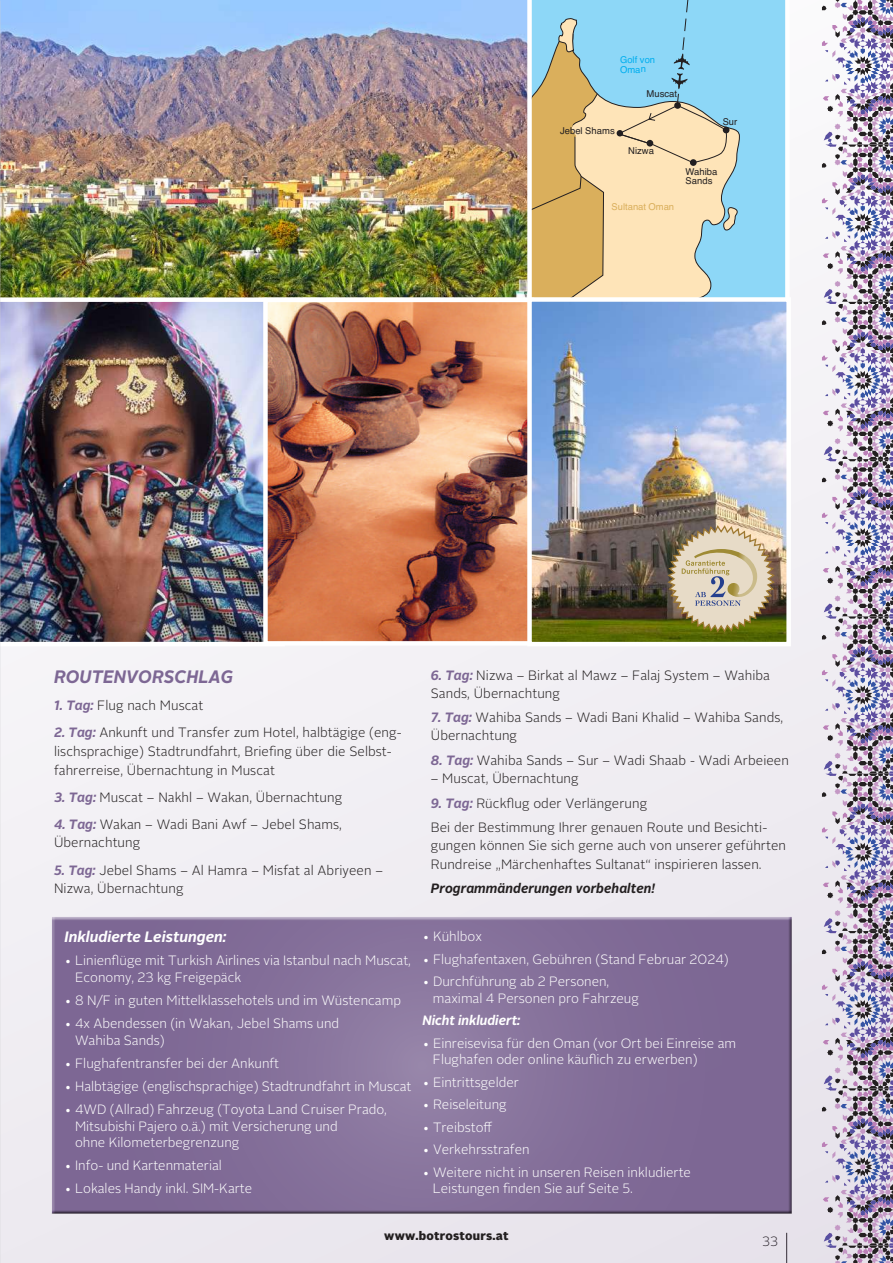
<style>
.page{position:relative;width:893px;height:1263px;background:#f1eff4}
.page>*{position:absolute;margin:0;border:0;box-sizing:border-box;transform-origin:0 0}
.t1{font:italic 700 18px "Alright Sans";letter-spacing:.005em;color:#7d6794;scale:.95 1}
.t2{font:italic 700 15px "Alright Sans";color:#fff}
.t3{font:300 13.5px/16.6px "Alright Sans";color:#fff}
.t4{font:300 13.5px/18.6px "Alright Sans";letter-spacing:.005em;color:#231f20}
.t5{font:italic 700 13.5px "Alright Sans";letter-spacing:.005em;color:#231f20;scale:.95 1}
.t6{font:italic 700 13.5px "Alright Sans";color:#fff;scale:.95 1}
.t7{font:300 13.5px "Alright Sans";letter-spacing:.005em;color:#231f20;scale:.95 1}
.t8{font:900 12px "Alright Sans";letter-spacing:.02em;color:#231f20}
.t9{font:9.45px/9.4px "Helvetica";color:#231f20}
.t10{font:9.45px "Helvetica";letter-spacing:-.005em;color:#daaf5c}
.t11{font:9.45px/9.4px "Helvetica";color:#00aeef}
.s1{font-weight:700;font-style:italic;color:#7d6794}
</style>
<div class="page">
<img style="left:1px;top:302px;width:262px;height:344px">
<img style="left:1px;top:0;width:526px;height:302px">
<svg style="left:527px;top:0;width:90px;height:297px"></svg>
<img style="left:268px;top:303px;width:259px;height:338px">
<div style="left:263px;top:298px;width:271px;height:348px;border:4px solid #fff"></div>
<img style="left:532px;top:302px;width:85px;height:339px">
<div style="left:527px;top:297px;width:264px;height:349px;border:4px solid #fff"></div>
<div style="left:49px;top:916px;width:744px;height:298px;background:#231f20;opacity:.75"></div>
<img style="left:0;top:0;width:1px;height:1263px">
<svg style="left:617px;top:0;width:276px;height:1263px"></svg>
<p class="t11" style="left:620px;top:55px;width:37px">Golf von<br>Oman</p>
<p class="t9" style="left:647px;top:89px;width:32px">Muscat</p>
<p class="t9" style="left:560px;top:126px;width:56px">Jebel Shams</p>
<p class="t9" style="left:628px;top:146px;width:27px">Nizwa</p>
<p class="t10" style="left:612px;top:200px;width:64px">Sultanat Oman</p>
<p class="t9" style="left:723px;top:117px;width:16px">Sur</p>
<p class="t9" style="left:686px;top:167px;width:33px">Wahiba<br>Sands</p>
<h1 class="t1" style="left:54px;top:664px;width:190px">ROUTENVORSCHLAG</h1>
<p class="t4" style="left:54px;top:696px;width:151px"><span class="s1">1. Tag:</span> Flug nach Muscat</p>
<p class="t4" style="left:54px;top:723px;width:349px"><span class="s1">2. Tag:</span> Ankunft und Transfer zum Hotel, halbtägige (eng&shy;lischsprachige) Stadtrundfahrt, Briefing über die Selbst&shy;fahrerreise, Übernachtung in Muscat</p>
<p class="t4" style="left:54px;top:788px;width:290px"><span class="s1">3. Tag:</span> Muscat – Nakhl – Wakan, Übernachtung</p>
<p class="t4" style="left:54px;top:815px;width:290px"><span class="s1">4. Tag:</span> Wakan – Wadi Bani Awf – Jebel Shams,<br>Übernachtung</p>
<p class="t4" style="left:54px;top:861px;width:330px"><span class="s1">5. Tag:</span> Jebel Shams – Al Hamra – Misfat al Abriyeen –<br>Nizwa, Übernachtung</p>
<p class="t4" style="left:431px;top:666px;width:341px;line-height:18.1px"><span class="s1">6. Tag:</span> Nizwa – Birkat al Mawz – Falaj System – Wahiba<br>Sands, Übernachtung</p>
<p class="t4" style="left:431px;top:709px;width:354px;line-height:18.1px"><span class="s1">7. Tag:</span> Wahiba Sands – Wadi Bani Khalid – Wahiba Sands,<br>Übernachtung</p>
<p class="t4" style="left:431px;top:751px;width:359px"><span class="s1">8. Tag:</span> Wahiba Sands – Sur – Wadi Shaab - Wadi Arbeieen</p>
<p class="t4" style="left:431px;top:769px;width:149px">– Muscat, Übernachtung</p>
<p class="t4" style="left:431px;top:791px;width:338px;line-height:24.6px"><span class="s1">9. Tag:</span> Rückflug oder Verlängerung<br>Bei der Bestimmung Ihrer genauen Route und Besichti-</p>
<p class="t4" style="left:431px;top:837px;width:357px;line-height:18.1px">gungen können Sie sich gerne auch von unserer geführten<br>Rundreise „Märchenhaftes Sultanat“ inspirieren lassen.</p>
<p class="t5" style="left:431px;top:879px;width:238px">Programmänderungen vorbehalten!</p>
<p class="t2" style="left:65px;top:927px;width:163px">Inkludierte Leistungen:</p>
<p class="t3" style="left:75px;top:953px;width:337px;text-indent:-11px">• Linienflüge mit Turkish Airlines via Istanbul nach Muscat,<br>Economy, 23 kg Freigepäck</p>
<p class="t3" style="left:65px;top:992px;width:338px">• 8 N/F in guten Mittelklassehotels und im Wüstencamp</p>
<p class="t3" style="left:75px;top:1015px;width:266px;text-indent:-11px">• 4x Abendessen (in Wakan, Jebel Shams und<br>Wahiba Sands)</p>
<p class="t3" style="left:65px;top:1055px;width:216px">• Flughafentransfer bei der Ankunft</p>
<p class="t3" style="left:65px;top:1078px;width:348px">• Halbtägige (englischsprachige) Stadtrundfahrt in Muscat</p>
<p class="t3" style="left:75px;top:1101px;width:313px;text-indent:-11px">• 4WD (Allrad) Fahrzeug (Toyota Land Cruiser Prado,<br>Mitsubishi Pajero o.ä.) mit Versicherung und<br>ohne Kilometerbegrenzung</p>
<p class="t3" style="left:65px;top:1157px;width:159px">• Info- und Kartenmaterial</p>
<p class="t3" style="left:65px;top:1180px;width:189px">• Lokales Handy inkl. SIM-Karte</p>
<p class="t3" style="left:422px;top:928px;width:61px">• Kühlbox</p>
<p class="t3" style="left:422px;top:951px;width:308px">• Flughafentaxen, Gebühren (Stand Februar 2024)</p>
<p class="t3" style="left:433px;top:974px;width:207px;line-height:16.2px;text-indent:-10px">• Durchführung ab 2 Personen, maximal 4 Personen pro Fahrzeug</p>
<p class="t6" style="left:422px;top:1011px;width:105px">Nicht inkludiert:</p>
<p class="t3" style="left:433px;top:1035px;width:305px;line-height:16.2px;text-indent:-11px">• Einreisevisa für den Oman (vor Ort bei Einreise am<br>Flughafen oder online käuflich zu erwerben)</p>
<p class="t3" style="left:422px;top:1074px;width:98px">• Eintrittsgelder</p>
<p class="t3" style="left:422px;top:1096px;width:86px">• Reiseleitung</p>
<p class="t3" style="left:422px;top:1119px;width:71px">• Treibstoff</p>
<p class="t3" style="left:422px;top:1142px;width:109px">• Verkehrsstrafen</p>
<p class="t3" style="left:433px;top:1164px;width:260px;line-height:16.2px;text-indent:-11px">• Weitere nicht in unseren Reisen inkludierte<br>Leistungen finden Sie auf Seite 5.</p>
<p class="t8" style="left:384px;top:1227px;width:126px">www.botrostours.at</p>
<p class="t7" style="left:762px;top:1232px;width:18px">33</p>
</div>
